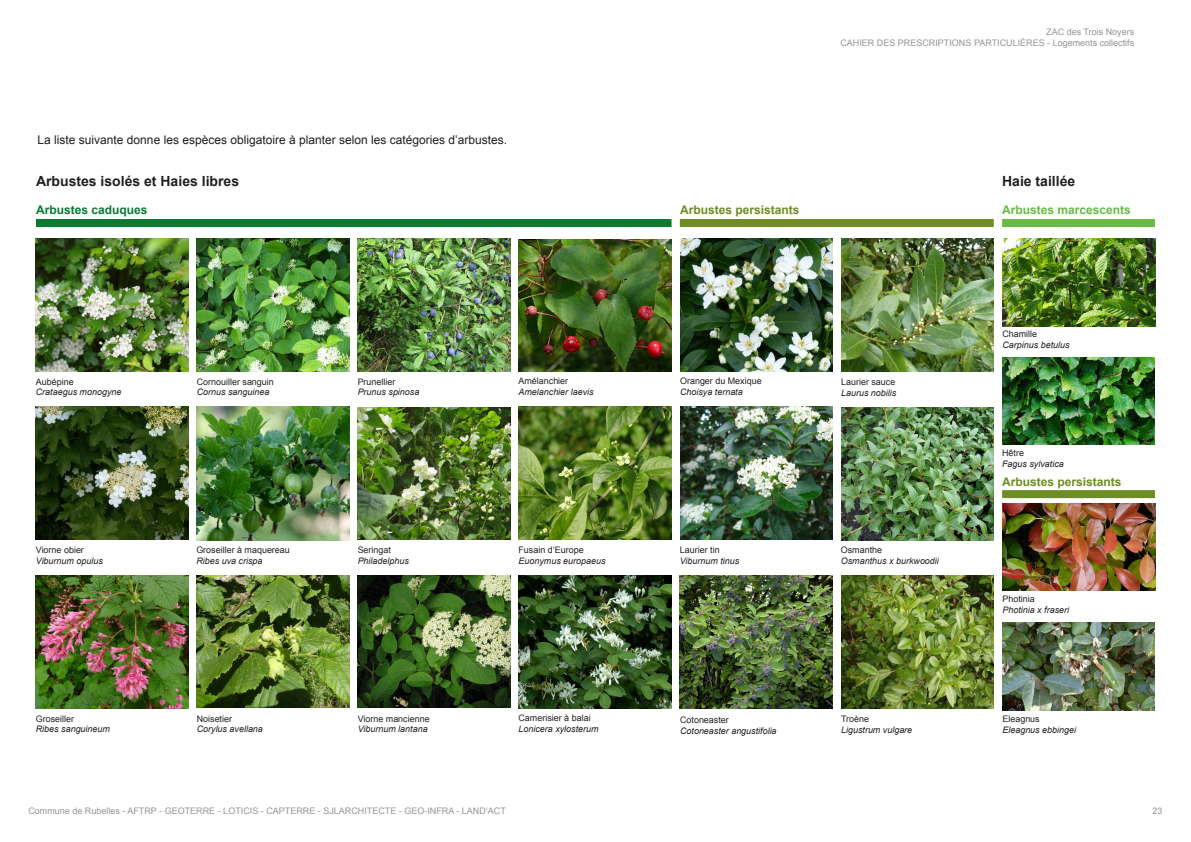
<style>
.page{position:relative;width:1191px;height:842px;background:#fff}
.page>*{position:absolute;margin:0;border:0;box-sizing:border-box;transform-origin:0 0}
.t1{font:700 14px "Arial";color:#231f20}
.t2{font:12px "Arial";color:#231f20}
.t3{font:700 12px "Arial";color:#6f8d22}
.t4{font:700 12px "Arial";color:#68bc45}
.t5{font:700 12px "Arial";color:#0b7b33}
.t6{font:italic 9px "Arial";color:#231f20}
.t7{font:9px "Arial";color:#231f20}
.t8{font:9px/10.8px "Arial";color:#939598;text-align:right}
</style>
<div class="page">
<img style="left:36px;top:239px;width:152px;height:133px">
<img style="left:197px;top:238px;width:152px;height:133px">
<img style="left:358px;top:238px;width:153px;height:133px">
<img style="left:36px;top:407px;width:152px;height:133px">
<img style="left:841px;top:576px;width:153px;height:133px">
<img style="left:36px;top:575px;width:152px;height:133px">
<img style="left:197px;top:575px;width:152px;height:133px">
<img style="left:1002px;top:239px;width:153px;height:87px">
<img style="left:358px;top:407px;width:153px;height:133px">
<img style="left:358px;top:575px;width:153px;height:133px">
<img style="left:518px;top:239px;width:153px;height:133px">
<img style="left:518px;top:407px;width:153px;height:132px">
<img style="left:518px;top:575px;width:153px;height:133px">
<img style="left:841px;top:238px;width:153px;height:133px">
<img style="left:841px;top:407px;width:153px;height:133px">
<img style="left:197px;top:407px;width:152px;height:133px">
<div style="left:36px;top:219px;width:635px;height:8px;background:#0b7b33"></div>
<div style="left:680px;top:219px;width:313px;height:8px;background:#6f8d22"></div>
<div style="left:1002px;top:219px;width:153px;height:8px;background:#68bc45"></div>
<img style="left:1002px;top:357px;width:153px;height:87px">
<img style="left:680px;top:576px;width:153px;height:133px">
<img style="left:680px;top:238px;width:153px;height:133px">
<img style="left:680px;top:407px;width:153px;height:132px">
<div style="left:1002px;top:490px;width:153px;height:8px;background:#6f8d22"></div>
<img style="left:1002px;top:503px;width:153px;height:88px">
<img style="left:1002px;top:623px;width:153px;height:87px">
<p class="t8" style="left:840px;top:26px;width:295px">ZAC des Trois Noyers<br>CAHIER DES PRESCRIPTIONS PARTICULIÈRES - Logements collectifs</p>
<h2 class="t2" style="left:38px;top:132px;width:471px">La liste suivante donne les espèces obligatoire à planter selon les catégories d’arbustes.</h2>
<h1 class="t1" style="left:36px;top:172px;width:205px">Arbustes isolés et Haies libres</h1>
<h2 class="t5" style="left:36px;top:202px;width:113px">Arbustes caduques</h2>
<h2 class="t3" style="left:680px;top:202px;width:121px">Arbustes persistants</h2>
<h1 class="t1" style="left:1002px;top:172px;width:75px">Haie taillée</h1>
<h2 class="t4" style="left:1002px;top:202px;width:130px">Arbustes marcescents</h2>
<p class="t7" style="left:1002px;top:328px;width:36px">Chamille</p>
<p class="t6" style="left:1002px;top:339px;width:69px">Carpinus betulus</p>
<p class="t7" style="left:36px;top:376px;width:39px">Aubépine</p>
<p class="t6" style="left:36px;top:386px;width:87px">Crataegus monogyne</p>
<p class="t7" style="left:197px;top:376px;width:79px">Cornouiller sanguin</p>
<p class="t6" style="left:197px;top:386px;width:74px">Cornus sanguinea</p>
<p class="t7" style="left:358px;top:376px;width:39px">Prunellier</p>
<p class="t6" style="left:358px;top:386px;width:63px">Prunus spinosa</p>
<p class="t7" style="left:518px;top:375px;width:51px">Amélanchier</p>
<p class="t6" style="left:518px;top:386px;width:77px">Amelanchier laevis</p>
<p class="t7" style="left:680px;top:375px;width:83px">Oranger du Mexique</p>
<p class="t6" style="left:680px;top:386px;width:64px">Choisya ternata</p>
<p class="t7" style="left:841px;top:376px;width:56px">Laurier sauce</p>
<p class="t6" style="left:841px;top:387px;width:57px">Laurus nobilis</p>
<p class="t7" style="left:1002px;top:447px;width:23px">Hêtre</p>
<p class="t6" style="left:1002px;top:458px;width:63px">Fagus sylvatica</p>
<h2 class="t3" style="left:1002px;top:473px;width:121px">Arbustes persistants</h2>
<p class="t7" style="left:36px;top:544px;width:50px">Viorne obier</p>
<p class="t6" style="left:36px;top:555px;width:68px">Viburnum opulus</p>
<p class="t7" style="left:196px;top:544px;width:95px">Groseiller à maquereau</p>
<p class="t6" style="left:196px;top:555px;width:68px">Ribes uva crispa</p>
<p class="t7" style="left:358px;top:544px;width:35px">Seringat</p>
<p class="t6" style="left:358px;top:555px;width:53px">Philadelphus</p>
<p class="t7" style="left:518px;top:544px;width:67px">Fusain d’Europe</p>
<p class="t6" style="left:518px;top:555px;width:89px">Euonymus europaeus</p>
<p class="t7" style="left:680px;top:544px;width:41px">Laurier tin</p>
<p class="t6" style="left:680px;top:555px;width:61px">Viburnum tinus</p>
<p class="t7" style="left:841px;top:544px;width:43px">Osmanthe</p>
<p class="t6" style="left:841px;top:555px;width:99px">Osmanthus x burkwoodii</p>
<p class="t7" style="left:1002px;top:593px;width:34px">Photinia</p>
<p class="t6" style="left:1002px;top:604px;width:68px">Photinia x fraseri</p>
<p class="t7" style="left:36px;top:712px;width:40px">Groseiller</p>
<p class="t6" style="left:36px;top:723px;width:76px">Ribes sanguineum</p>
<p class="t7" style="left:197px;top:712px;width:37px">Noisetier</p>
<p class="t6" style="left:197px;top:723px;width:68px">Corylus avellana</p>
<p class="t7" style="left:358px;top:712px;width:73px">Viorne mancienne</p>
<p class="t6" style="left:358px;top:723px;width:71px">Viburnum lantana</p>
<p class="t7" style="left:518px;top:712px;width:74px">Camerisier à balai</p>
<p class="t6" style="left:518px;top:723px;width:82px">Lonicera xylosterum</p>
<p class="t7" style="left:680px;top:714px;width:50px">Cotoneaster</p>
<p class="t6" style="left:680px;top:725px;width:98px">Cotoneaster angustifolia</p>
<p class="t7" style="left:841px;top:713px;width:30px">Troène</p>
<p class="t6" style="left:841px;top:724px;width:73px">Ligustrum vulgare</p>
<p class="t7" style="left:1002px;top:713px;width:39px">Eleagnus</p>
<p class="t6" style="left:1002px;top:724px;width:75px">Eleagnus ebbingei</p>
<p class="t8" style="left:28px;top:805px;width:479px">Commune de Rubelles - AFTRP - GEOTERRE - LOTICIS - CAPTERRE - SJLARCHITECTE - GEO-INFRA - LAND’ACT</p>
<p class="t8" style="left:1152px;top:805px;width:12px">23</p>
</div>
